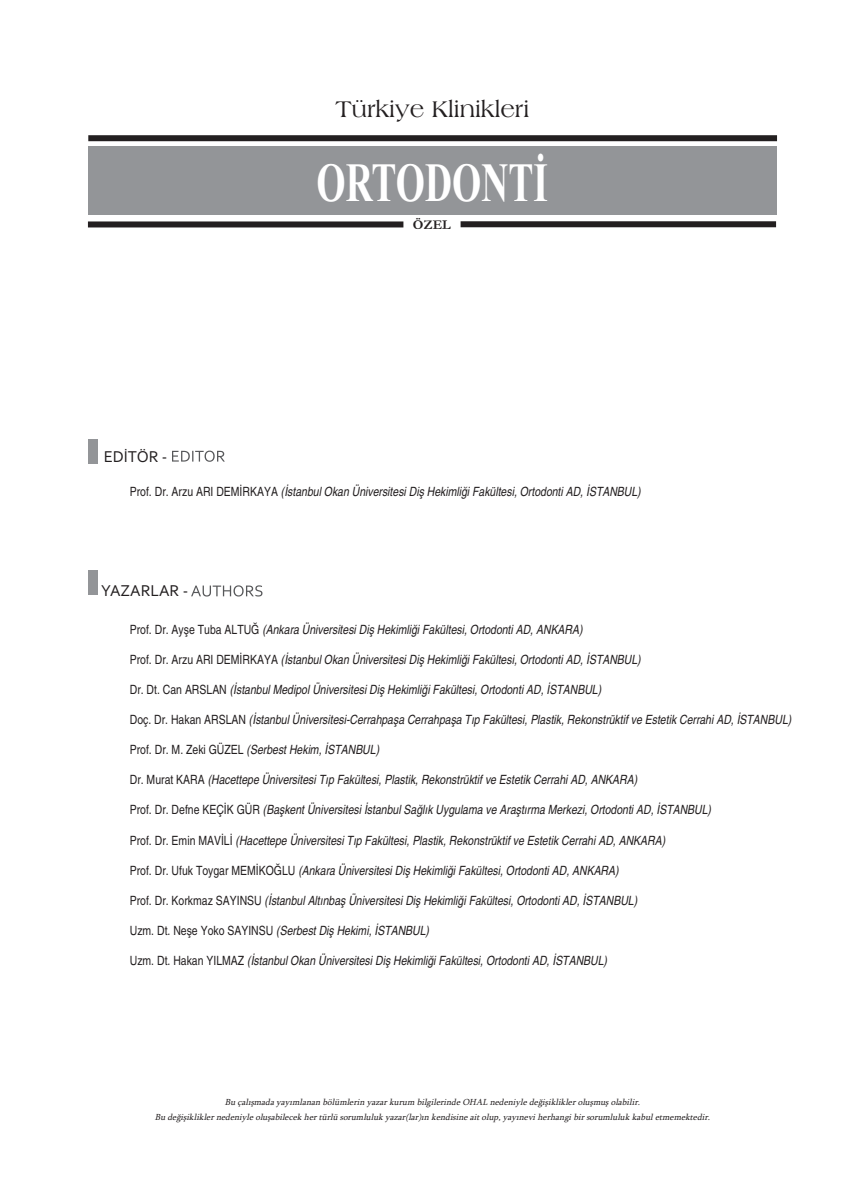
<style>
.page{position:relative;width:865px;height:1197px;background:#fff}
.page>*{position:absolute;margin:0;border:0;box-sizing:border-box;transform-origin:0 0}
.t1{font:700 55.35px "Times New Roman";color:#fff;scale:.68 1}
.t2{font:24px "Americana BT Roman";color:#231f20}
.t3{font:16.5px "Corbel";color:#231f20}
.t4{font:700 13.5px "Garamond";color:#231f20}
.t5{font:italic condensed 12.75px "Helvetica";color:#231f20}
.t6{font:italic 9px/15px "Sylfaen";color:#231f20;text-align:center}
.s1{font-style:normal}
</style>
<div class="page">
<div style="left:88px;top:439px;width:9px;height:25px;background:#939598"></div>
<svg style="left:172px;top:450px;width:52px;height:12px"></svg>
<div style="left:88px;top:570px;width:9px;height:25px;background:#939598"></div>
<svg style="left:191px;top:585px;width:71px;height:11px"></svg>
<div style="left:88px;top:147px;width:688px;height:68px;background:#939598"></div>
<div style="left:88px;top:135px;width:689px;height:6px;background:#231f20"></div>
<div style="left:88px;top:221px;width:315px;height:6px;background:#231f20"></div>
<div style="left:460px;top:221px;width:316px;height:6px;background:#231f20"></div>
<p class="t3" style="left:104px;top:446px;width:65px">EDİTÖR -</p>
<h2 class="t2" style="left:335px;top:94px;width:195px">Türkiye Klinikleri</h2>
<h1 class="t1" style="left:316px;top:149px;width:342px">ORTODONTİ</h1>
<p class="t4" style="left:413px;top:216px;width:39px">ÖZEL</p>
<p class="t5" style="left:130px;top:484px;width:512px"><span class="s1">Prof. Dr. Arzu ARI DEMİRKAYA</span> (İstanbul Okan Üniversitesi Diş Hekimliği Fakültesi, Ortodonti AD, İSTANBUL)</p>
<p class="t3" style="left:101px;top:581px;width:88px">YAZARLAR -</p>
<p class="t5" style="left:130px;top:622px;width:454px"><span class="s1">Prof. Dr. Ayşe Tuba ALTUĞ</span> (Ankara Üniversitesi Diş Hekimliği Fakültesi, Ortodonti AD, ANKARA)</p>
<p class="t5" style="left:130px;top:652px;width:512px"><span class="s1">Prof. Dr. Arzu ARI DEMİRKAYA</span> (İstanbul Okan Üniversitesi Diş Hekimliği Fakültesi, Ortodonti AD, İSTANBUL)</p>
<p class="t5" style="left:130px;top:682px;width:473px"><span class="s1">Dr. Dt. Can ARSLAN</span> (İstanbul Medipol Üniversitesi Diş Hekimliği Fakültesi, Ortodonti AD, İSTANBUL)</p>
<p class="t5" style="left:130px;top:712px;width:663px"><span class="s1">Doç. Dr. Hakan ARSLAN</span> (İstanbul Üniversitesi-Cerrahpaşa Cerrahpaşa Tıp Fakültesi, Plastik, Rekonstrüktif ve Estetik Cerrahi AD, İSTANBUL)</p>
<p class="t5" style="left:130px;top:742px;width:251px"><span class="s1">Prof. Dr. M. Zeki GÜZEL</span> (Serbest Hekim, İSTANBUL)</p>
<p class="t5" style="left:130px;top:772px;width:509px"><span class="s1">Dr. Murat KARA</span> (Hacettepe Üniversitesi Tıp Fakültesi, Plastik, Rekonstrüktif ve Estetik Cerrahi AD, ANKARA)</p>
<p class="t5" style="left:130px;top:802px;width:583px"><span class="s1">Prof. Dr. Defne KEÇİK GÜR</span> (Başkent Üniversitesi İstanbul Sağlık Uygulama ve Araştırma Merkezi, Ortodonti AD, İSTANBUL)</p>
<p class="t5" style="left:130px;top:832px;width:537px"><span class="s1">Prof. Dr. Emin MAVİLİ</span> (Hacettepe Üniversitesi Tıp Fakültesi, Plastik, Rekonstrüktif ve Estetik Cerrahi AD, ANKARA)</p>
<p class="t5" style="left:130px;top:862px;width:490px"><span class="s1">Prof. Dr. Ufuk Toygar MEMİKOĞLU</span> (Ankara Üniversitesi Diş Hekimliği Fakültesi, Ortodonti AD, ANKARA)</p>
<p class="t5" style="left:130px;top:892px;width:509px"><span class="s1">Prof. Dr. Korkmaz SAYINSU</span> (İstanbul Altınbaş Üniversitesi Diş Hekimliği Fakültesi, Ortodonti AD, İSTANBUL)</p>
<p class="t5" style="left:130px;top:922px;width:301px"><span class="s1">Uzm. Dt. Neşe Yoko SAYINSU</span> (Serbest Diş Hekimi, İSTANBUL)</p>
<p class="t5" style="left:130px;top:952px;width:479px"><span class="s1">Uzm. Dt. Hakan YILMAZ</span> (İstanbul Okan Üniversitesi Diş Hekimliği Fakültesi, Ortodonti AD, İSTANBUL)</p>
<p class="t6" style="left:155px;top:1094px;width:559px">Bu çalışmada yayımlanan bölümlerin yazar kurum bilgilerinde OHAL nedeniyle değişiklikler oluşmuş olabilir.<br>Bu değişiklikler nedeniyle oluşabilecek her türlü sorumluluk yazar(lar)ın kendisine ait olup, yayınevi herhangi bir sorumluluk kabul etmemektedir.</p>
</div>
